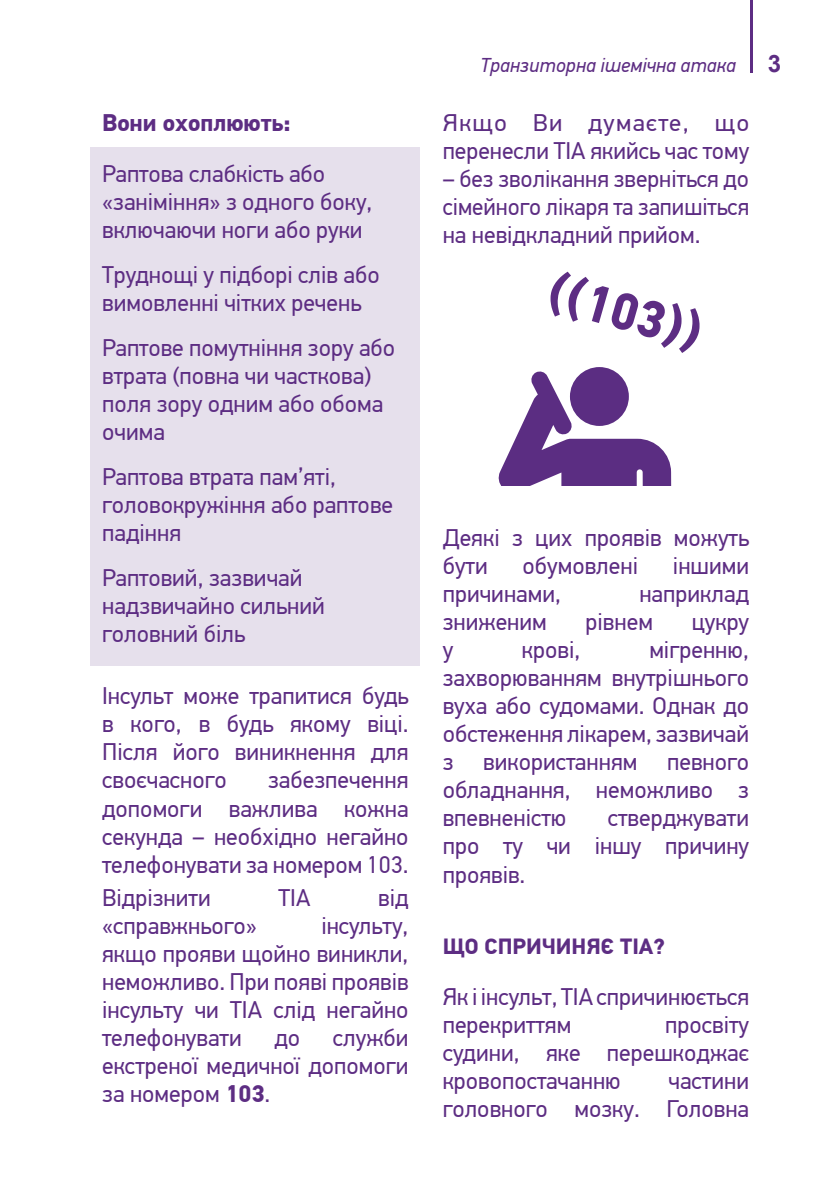
<style>
.page{position:relative;width:840px;height:1191px;background:#fff}
.page>*{position:absolute;margin:0;border:0;box-sizing:border-box;transform-origin:0 0}
.t1{font:24px/28px "PF Din Text Pro";color:#5d2d83;text-align:justify}
.t2{font:24px/28px "PF Din Text Pro";color:#5d2d83;scale:1.05 1}
.t3{font:700 24px "PF Din Text Pro";letter-spacing:-.005em;color:#5d2d83}
.t4{font:700 24px "Arial";color:#5d2d83}
.t5{font:700 22px "PF Din Text Pro";color:#5d2d83}
.t6{font:italic 20px "PF Din Text Pro";color:#5d2d83}
.s1{font-weight:700}
</style>
<div class="page">
<hr style="left:750px;top:0;width:2px;height:72px;background:#5d2d83">
<div style="left:91px;top:147px;width:329px;height:114px;background:#e6e0ec"></div>
<div style="left:91px;top:248px;width:329px;height:86px;background:#e6e0ec"></div>
<div style="left:91px;top:321px;width:329px;height:142px;background:#e6e0ec"></div>
<div style="left:91px;top:450px;width:329px;height:114px;background:#e6e0ec"></div>
<div style="left:91px;top:551px;width:329px;height:114px;background:#e6e0ec"></div>
<svg style="left:498px;top:370px;width:172px;height:115px"></svg>
<svg style="left:550px;top:272px;width:149px;height:81px"></svg>
<p class="t3" style="left:102px;top:109px;width:190px">Вони охоплюють:</p>
<p class="t1" style="left:102px;top:160px;width:272px;text-align:left">Раптова слабкість або «заніміння» з одного боку, включаючи ноги або руки</p>
<p class="t1" style="left:102px;top:261px;width:279px">Труднощі у підборі слів або вимовленні чітких речень</p>
<p class="t1" style="left:102px;top:334px;width:294px;text-align:left">Раптове помутніння зору або втрата (повна чи часткова) поля зору одним або обома очима</p>
<p class="t1" style="left:102px;top:463px;width:292px;text-align:left">Раптова втрата пам’яті, головокружіння або раптове падіння</p>
<p class="t1" style="left:102px;top:564px;width:224px;text-align:left">Раптовий, зазвичай надзвичайно сильний головний біль</p>
<p class="t1" style="left:102px;top:682px;width:308px">Інсульт може трапитися будь в кого, в будь якому віці.<br>Після його виникнення для своєчасного</p>
<p class="t1" style="left:102px;top:766px;width:308px;text-indent:166px">забезпечення допомоги важлива кожна секунда – необхідно негайно телефонувати за номером 103.</p>
<p class="t1" style="left:102px;top:884px;width:110px">Відрізнити</p>
<p class="t1" style="left:278px;top:884px;width:33px">ТІА</p>
<p class="t1" style="left:378px;top:884px;width:32px">від</p>
<p class="t1" style="left:102px;top:912px;width:156px">«справжнього»</p>
<p class="t1" style="left:102px;top:912px;width:308px;text-indent:219px">інсульту, якщо прояви щойно виникли, неможливо. При появі проявів інсульту чи ТІА слід негайно телефонувати</p>
<p class="t1" style="left:102px;top:1024px;width:308px;text-indent:230px">служби екстреної медичної допомоги за номером <span class="s1">103</span>.</p>
<p class="t1" style="left:274px;top:1024px;width:27px">до</p>
<p class="t6" style="left:480px;top:53px;width:257px">Транзиторна ішемічна атака</p>
<p class="t4" style="left:767px;top:47px;width:15px">3</p>
<p class="t2" style="left:442px;top:109px;width:293px">Якщо Ви думаєте, що перенесли ТІА якийсь час тому</p>
<p class="t1" style="left:442px;top:165px;width:308px">– без зволікання зверніться до сімейного лікаря та запишіться на невідкладний прийом.</p>
<p class="t1" style="left:442px;top:524px;width:308px">Деякі з цих проявів можуть бути</p>
<p class="t1" style="left:522px;top:552px;width:117px">обумовлені</p>
<p class="t1" style="left:672px;top:552px;width:78px">іншими</p>
<p class="t1" style="left:442px;top:580px;width:120px">причинами,</p>
<p class="t1" style="left:639px;top:580px;width:111px">наприклад</p>
<p class="t1" style="left:442px;top:608px;width:106px">зниженим</p>
<p class="t1" style="left:585px;top:608px;width:69px">рівнем</p>
<p class="t1" style="left:691px;top:608px;width:59px">цукру</p>
<p class="t1" style="left:442px;top:636px;width:12px">у</p>
<p class="t1" style="left:521px;top:636px;width:60px">крові,</p>
<p class="t1" style="left:442px;top:636px;width:308px;text-indent:206px">мігренню, захворюванням внутрішнього вуха або судомами. Однак до обстеження лікарем, зазвичай з використанням певного обладнання, неможливо з впевненістю</p>
<p class="t1" style="left:442px;top:804px;width:308px;text-indent:165px">стверджувати про ту чи іншу причину проявів.</p>
<p class="t5" style="left:442px;top:933px;width:224px">ЩО СПРИЧИНЯЄ TIA?</p>
<p class="t1" style="left:442px;top:982px;width:308px">Як і інсульт, ТІА спричинюється перекриттям</p>
<p class="t1" style="left:442px;top:1010px;width:308px;text-indent:222px">просвіту судини, яке перешкоджає кровопостачанню</p>
<p class="t1" style="left:442px;top:1066px;width:308px;text-align:right">частини<br>головного мозку. Головна</p>
</div>
